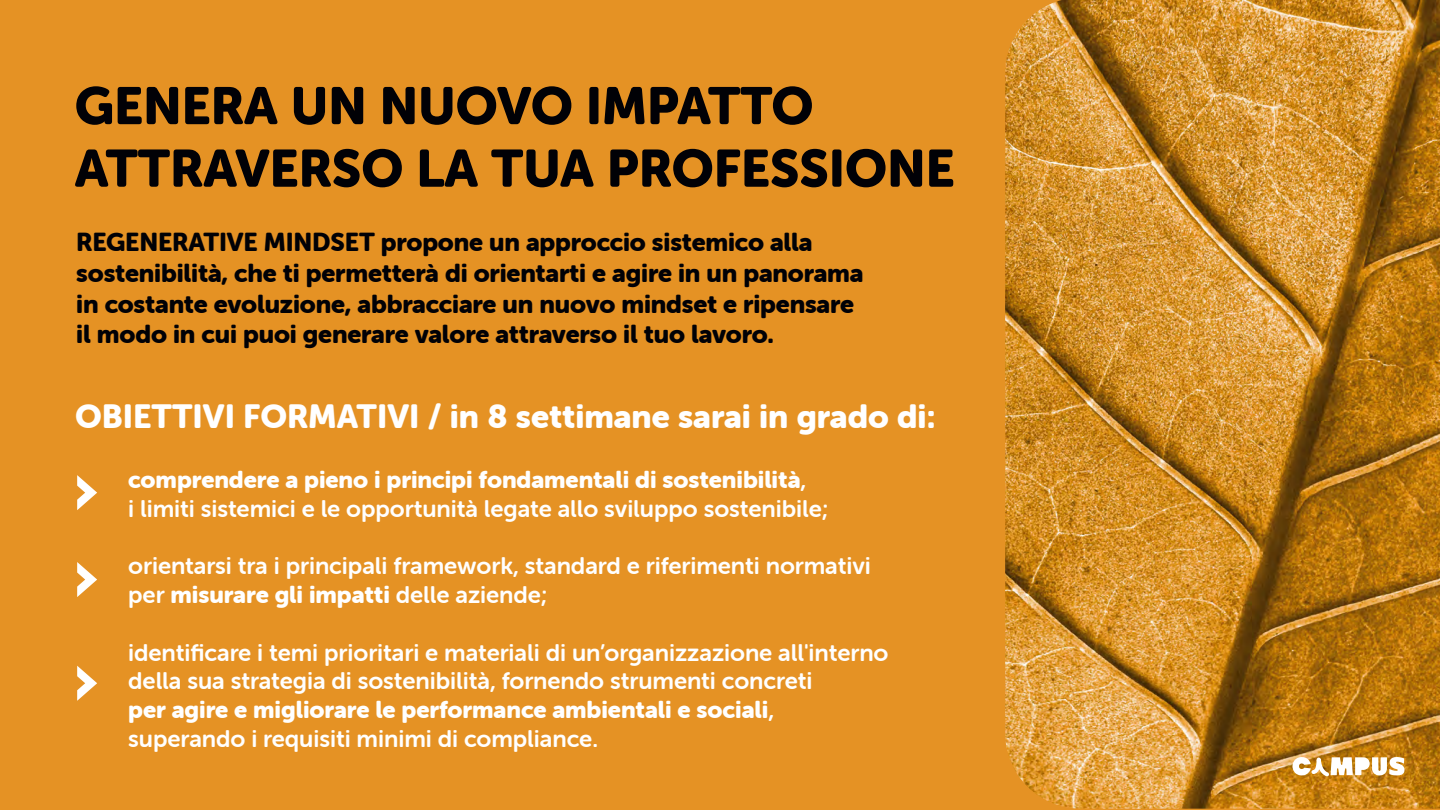
<style>
.page{position:relative;width:1440px;height:810px;background:#fff}
.page>*{position:absolute;margin:0;border:0;box-sizing:border-box;transform-origin:0 0}
.t1{font:52.05px/62.6px "Museo Sans Rounded 900";letter-spacing:-.005em;color:#010106}
.t2{font:33px "Museo Sans Rounded 900";color:#fff}
.t3{font:25.5px/30.6px "Museo Sans Rounded 900";letter-spacing:-.005em;color:#010106}
.t4{font:24px/28.8px "Museo Sans Rounded 700";letter-spacing:-.005em;color:#fff}
.t5{font:24px "Museo Sans Rounded 900";letter-spacing:-.005em;color:#fff}
.s1{font-family:"Museo Sans Rounded 700"}
</style>
<div class="page">
<div style="left:0;top:0;width:1440px;height:809px;background:#e59224"></div>
<img style="left:1005px;top:0;width:435px;height:809px">
<svg style="left:77px;top:475px;width:20px;height:35px"></svg>
<svg style="left:77px;top:562px;width:20px;height:35px"></svg>
<svg style="left:77px;top:666px;width:20px;height:35px"></svg>
<svg style="left:1292px;top:757px;width:112px;height:20px;background:#e5c99c"></svg>
<h1 class="t1" style="left:75px;top:75px;width:881px">GENERA UN NUOVO IMPATTO<br>ATTRAVERSO LA TUA PROFESSIONE</h1>
<p class="t3" style="left:76px;top:227px;width:789px">REGENERATIVE MINDSET propone un approccio sistemico alla sostenibilità, che ti permetterà di orientarti e agire in un panorama in costante evoluzione, abbracciare un nuovo mindset e ripensare il modo in cui puoi generare valore attraverso il tuo lavoro.</p>
<h2 class="t2" style="left:75px;top:398px;width:862px">OBIETTIVI FORMATIVI / in 8 settimane sarai in grado di:</h2>
<p class="t5" style="left:128px;top:466px;width:679px">comprendere a pieno i principi fondamentali di sostenibilità<span class="s1">,</span></p>
<p class="t4" style="left:128px;top:494px;width:702px">i limiti sistemici e le opportunità legate allo sviluppo sostenibile;</p>
<p class="t4" style="left:128px;top:552px;width:744px">orientarsi tra i principali framework, standard e riferimenti normativi</p>
<p class="t5" style="left:128px;top:581px;width:421px"><span class="s1">per</span> misurare gli impatti <span class="s1">delle aziende;</span></p>
<p class="t4" style="left:128px;top:638px;width:762px">identificare i temi prioritari e materiali di un’organizzazione all'interno della sua strategia di sostenibilità, fornendo strumenti concreti</p>
<p class="t5" style="left:128px;top:696px;width:647px">per agire e migliorare le performance ambientali e sociali<span class="s1">,</span></p>
<p class="t4" style="left:128px;top:724px;width:471px">superando i requisiti minimi di compliance.</p>
</div>
